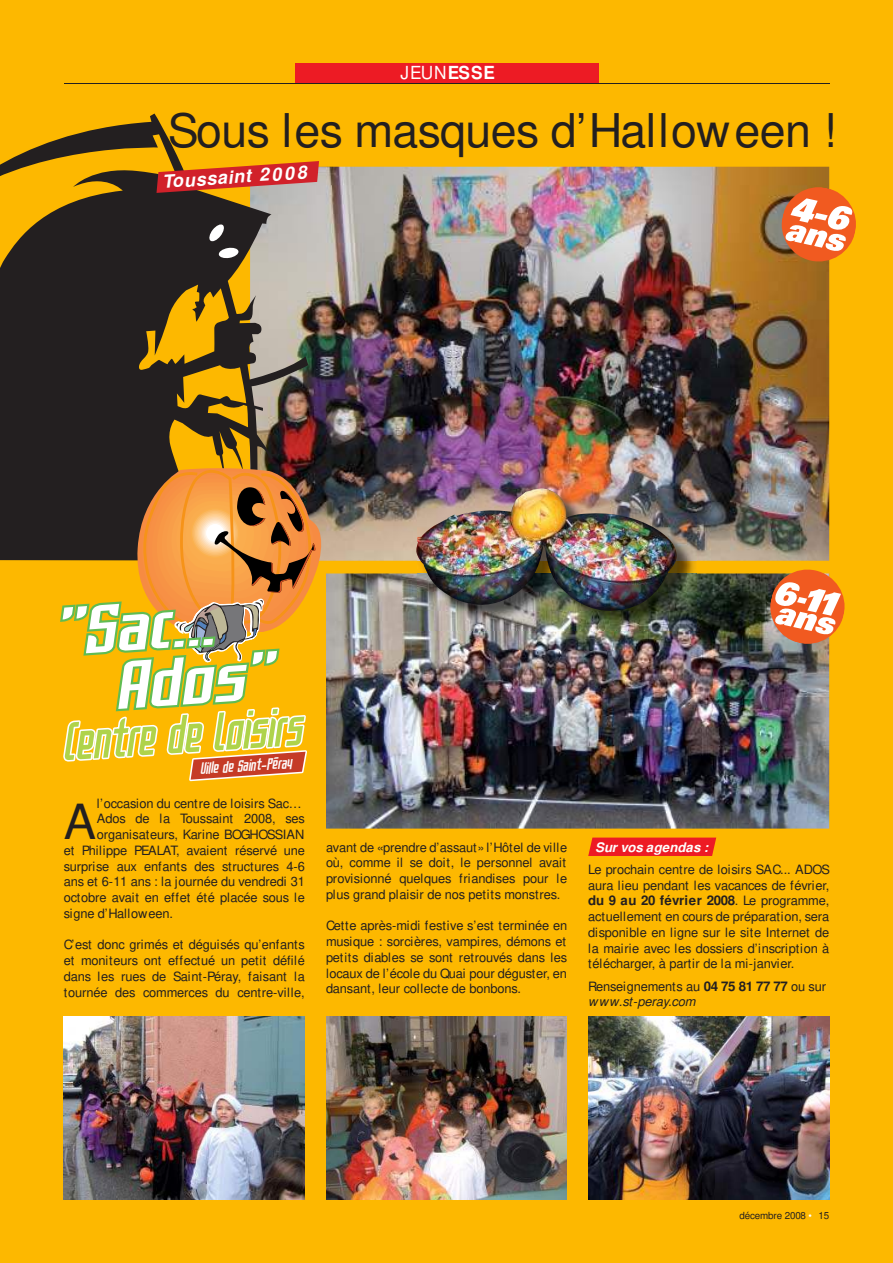
<style>
.page{position:relative;width:893px;height:1263px;background:#fdb800}
.page>*{position:absolute;margin:0;border:0;box-sizing:border-box;transform-origin:0 0}
.t1{font:300 condensed 48.45px "Univers";color:#231f20}
.t2{font:300 condensed 46.5px "Univers";letter-spacing:-.01em;color:#231f20}
.t3{font:italic 900 18px "Univers";color:#fff}
.t4{font:18px "Univers";color:#fff;scale:.96 1}
.t5{font:italic 14.85px "FF Rosetta";color:#fff;scale:1.05 1}
.t6{font:700 condensed 13.35px "Univers";letter-spacing:-.01em;color:#231f20}
.t7{font:italic 700 condensed 13.2px "Univers";letter-spacing:-.015em;color:#fff}
.t8{font:300 condensed 12.9px/15.8px "Univers";letter-spacing:-.01em;color:#231f20;text-align:justify}
.t9{font:300 condensed 9.75px "Univers";letter-spacing:-.01em;color:#231f20}
.s1{font-weight:900}
.s2{font-weight:300;font-size:12.9px}
.s3{font-weight:700;font-size:13.35px}
.s4{font-style:italic}
.s5{color:#fff}
</style>
<div class="page">
<img style="left:308px;top:167px;width:521px;height:394px">
<svg style="left:0;top:114px;width:308px;height:447px;fill:#231f20"></svg>
<div style="left:296px;top:64px;width:303px;height:19px;background:#ed1b24"></div>
<hr style="left:64px;top:83px;width:765px;height:1px;background:#231f20">
<div style="left:588px;top:838px;width:128px;height:18px;background:#ed1b24"></div>
<svg style="left:156px;top:161px;width:163px;height:32px"></svg>
<svg style="left:58px;top:468px;width:263px;height:314px"></svg>
<img style="left:326px;top:573px;width:503px;height:256px">
<svg style="left:778px;top:184px;width:78px;height:81px;background:#e39056"></svg>
<svg style="left:767px;top:569px;width:78px;height:78px;background:#e39866"></svg>
<img style="left:64px;top:1016px;width:241px;height:183px">
<img style="left:326px;top:1016px;width:241px;height:183px">
<img style="left:588px;top:1016px;width:241px;height:183px">
<img style="left:418px;top:490px;width:278px;height:141px">
<img style="left:415px;top:488px;width:263px;height:124px">
<h3 class="t4" style="left:401px;top:63px;width:100px">JEUN<span class="s1">ESSE</span></h3>
<h2 class="t2" style="left:168px;top:103px;width:670px">Sous les masques d’Halloween !</h2>
<h3 class="t3" style="left:162px;top:175px;width:146px;rotate:-4deg">Toussaint 2 0 0 8</h3>
<p class="t5" style="left:200px;top:763px;width:89px;rotate:-4deg">Ville de Saint-Péray</p>
<p class="t8" style="left:97px;top:795px;width:207px">l’occasion du centre de loisirs Sac…</p>
<p class="t8" style="left:97px;top:811px;width:210px">Ados de la Toussaint 2008, ses</p>
<p class="t8" style="left:97px;top:827px;width:209px">organisateurs, Karine BOGHOSSIAN</p>
<p class="t8" style="left:64px;top:842px;width:243px">et Philippe PEALAT, avaient réservé une</p>
<p class="t8" style="left:64px;top:858px;width:243px">surprise aux enfants des structures 4-6</p>
<p class="t8" style="left:64px;top:874px;width:243px">ans et 6-11 ans : la journée du vendredi 31</p>
<p class="t8" style="left:64px;top:890px;width:243px">octobre avait en effet été placée sous le</p>
<p class="t8" style="left:64px;top:905px;width:111px">signe d’Halloween.</p>
<p class="t8" style="left:64px;top:937px;width:243px">C’est donc grimés et déguisés qu’enfants et moniteurs ont effectué un petit défilé dans les rues de Saint-Péray, faisant la tournée des commerces du centre-ville,</p>
<h1 class="t1" style="left:64px;top:794px;width:34px">A</h1>
<p class="t8" style="left:326px;top:839px;width:243px">avant de «prendre d’assaut» l’Hôtel de ville où, comme il se doit, le personnel avait provisionné quelques friandises pour le plus grand plaisir de nos petits monstres.</p>
<p class="t8" style="left:326px;top:918px;width:243px">Cette après-midi festive s’est terminée en musique : sorcières, vampires, démons et petits diables se sont retrouvés dans les locaux de l’école du Quai pour déguster, en dansant, leur collecte de bonbons.</p>
<p class="t7" style="left:595px;top:842px;width:114px">Sur vos agendas :</p>
<p class="t8" style="left:588px;top:861px;width:243px">Le prochain centre de loisirs SAC... ADOS aura lieu pendant les vacances de février,</p>
<p class="t6" style="left:588px;top:893px;width:243px">du 9 au 20 février 2008<span class="s2">. Le programme,</span></p>
<p class="t8" style="left:588px;top:909px;width:243px">actuellement en cours de préparation, sera disponible en ligne sur le site Internet de la mairie avec les dossiers d’inscription à télécharger, à partir de la mi-janvier.</p>
<p class="t8" style="left:588px;top:978px;width:239px">Renseignements au <span class="s3">04 75 81 77 77</span> ou sur <span class="s4">www.st-peray.com</span></p>
<p class="t9" style="left:739px;top:1210px;width:91px">décembre 2008 <span class="s5">•</span> 15</p>
</div>
